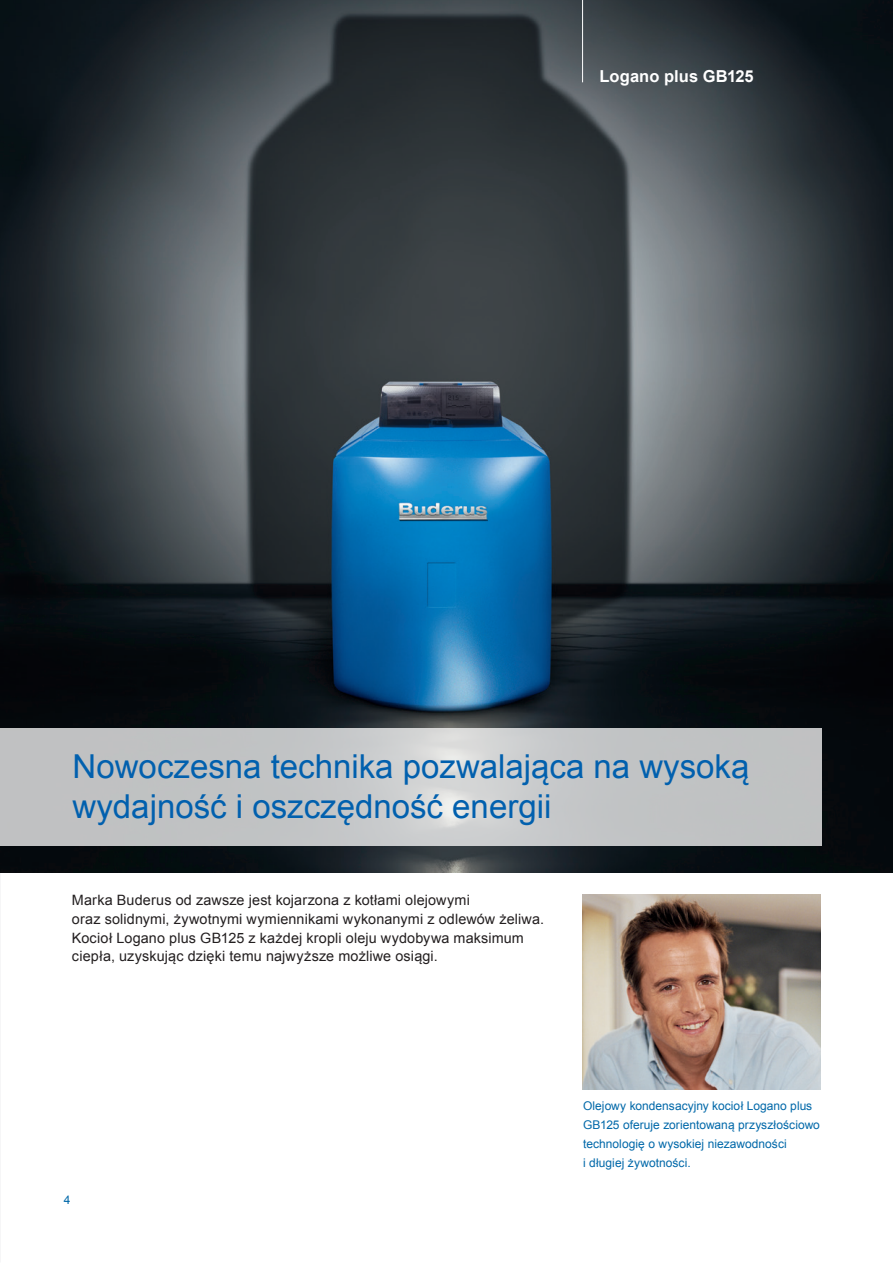
<style>
.page{position:relative;width:893px;height:1263px;background:#fff}
.page>*{position:absolute;margin:0;border:0;box-sizing:border-box;transform-origin:0 0}
.t1{font:33px/39.6px "Arial";color:#0160ae}
.t2{font:700 16.5px "Arial";letter-spacing:.005em;color:#fff}
.t3{font:14.25px/18.8px "Arial";letter-spacing:.01em;color:#231f20}
.t4{font:12px/18.8px "Arial";color:#0068a9}
</style>
<div class="page">
<img style="left:0;top:0;width:893px;height:873px">
<svg style="left:0;top:729px;width:821px;height:117px;background:#c4c6c7"></svg>
<hr style="left:582px;top:0;width:1px;height:82px;background:#fff">
<img style="left:583px;top:895px;width:238px;height:194px">
<p class="t2" style="left:600px;top:66px;width:156px">Logano plus GB125</p>
<p class="t1" style="left:73px;top:747px;width:678px">Nowoczesna technika pozwalająca na wysoką wydajność i oszczędność energii</p>
<p class="t3" style="left:72px;top:891px;width:474px">Marka Buderus od zawsze jest kojarzona z kotłami olejowymi<br>oraz solidnymi, żywotnymi wymiennikami wykonanymi z odlewów żeliwa.<br>Kocioł Logano plus GB125 z każdej kropli oleju wydobywa maksimum ciepła, uzyskując dzięki temu najwyższe możliwe osiągi.</p>
<p class="t4" style="left:64px;top:1190px;width:8px">4</p>
<p class="t4" style="left:583px;top:1097px;width:238px">Olejowy kondensacyjny kocioł Logano plus GB125 oferuje zorientowaną przyszłościowo technologię o wysokiej niezawodności<br>i długiej żywotności.</p>
</div>
